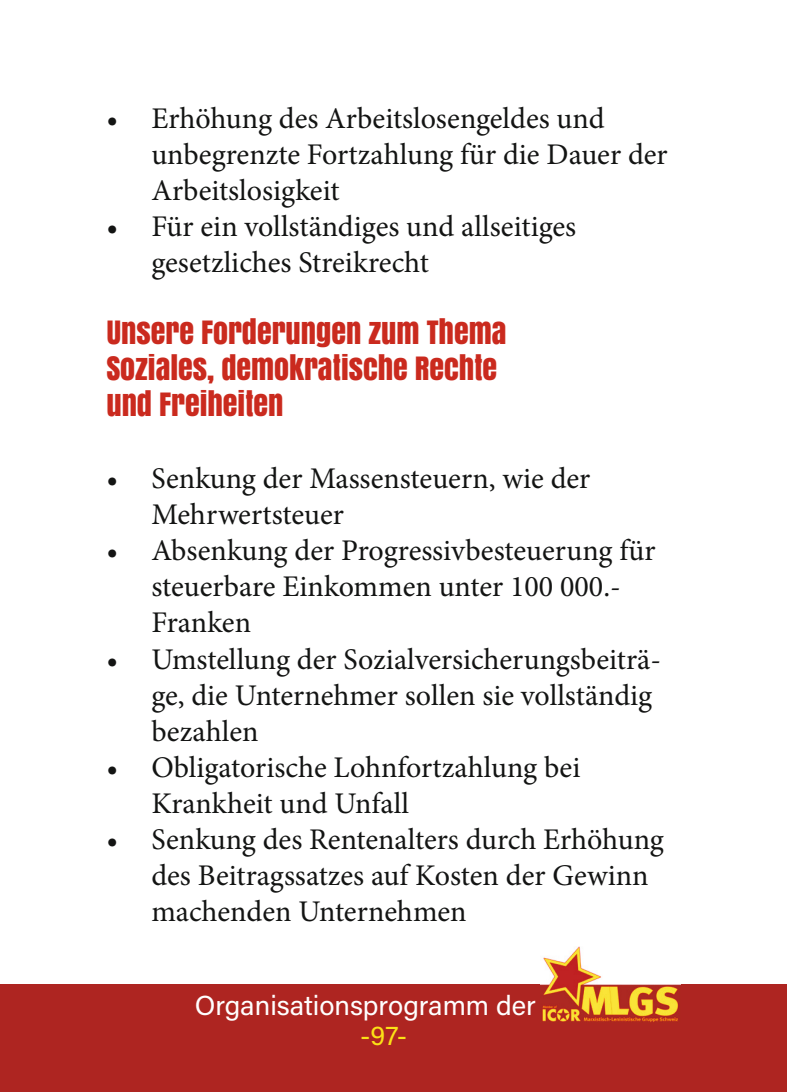
<style>
.page{position:relative;width:787px;height:1092px;background:#fff}
.page>*{position:absolute;margin:0;border:0;box-sizing:border-box;transform-origin:0 0}
.t1{font:30px/36px "Minion Pro";color:#131413}
.t2{font:30px/36px "Anton";color:#ca2a1e}
.t3{font:27.5px "Acumin Pro";color:#fff}
.t4{font:27.5px "Acumin Pro";color:#fbe116}
</style>
<div class="page">
<div style="left:0;top:984px;width:787px;height:107px;background:#ae2521"></div>
<img style="left:540px;top:946px;width:140px;height:76px">
<p class="t1" style="left:151px;top:101px;width:518px;text-indent:-45px">• Erhöhung des Arbeitslosengeldes und unbegrenzte Fortzahlung für die Dauer der<br>Arbeitslosigkeit</p>
<p class="t1" style="left:151px;top:209px;width:426px;text-indent:-45px">• Für ein vollständiges und allseitiges gesetzliches Streikrecht</p>
<p class="t2" style="left:106px;top:314px;width:402px">UNSERE FORDERUNGEN ZUM THEMA<br>SOZIALES, DEMOKRATISCHE RECHTE<br>UND FREIHEITEN</p>
<p class="t1" style="left:151px;top:461px;width:440px;text-indent:-45px">• Senkung der Massensteuern, wie der<br>Mehrwertsteuer</p>
<p class="t1" style="left:151px;top:533px;width:505px;text-indent:-45px">• Absenkung der Progressivbesteuerung für steuerbare Einkommen unter 100 000.-<br>Franken</p>
<p class="t1" style="left:151px;top:641px;width:511px;text-indent:-45px">• Umstellung der Sozialversicherungsbeiträ&shy;ge, die Unternehmer sollen sie vollständig bezahlen</p>
<p class="t1" style="left:151px;top:749px;width:430px;text-indent:-45px">• Obligatorische Lohnfortzahlung bei<br>Krankheit und Unfall</p>
<p class="t1" style="left:151px;top:821px;width:514px;text-indent:-45px">• Senkung des Rentenalters durch Erhöhung des Beitragssatzes auf Kosten der Gewinn machenden Unternehmen</p>
<p class="t3" style="left:195px;top:986px;width:342px">Organisationsprogramm der</p>
<p class="t4" style="left:360px;top:1016px;width:48px">-97-</p>
</div>
